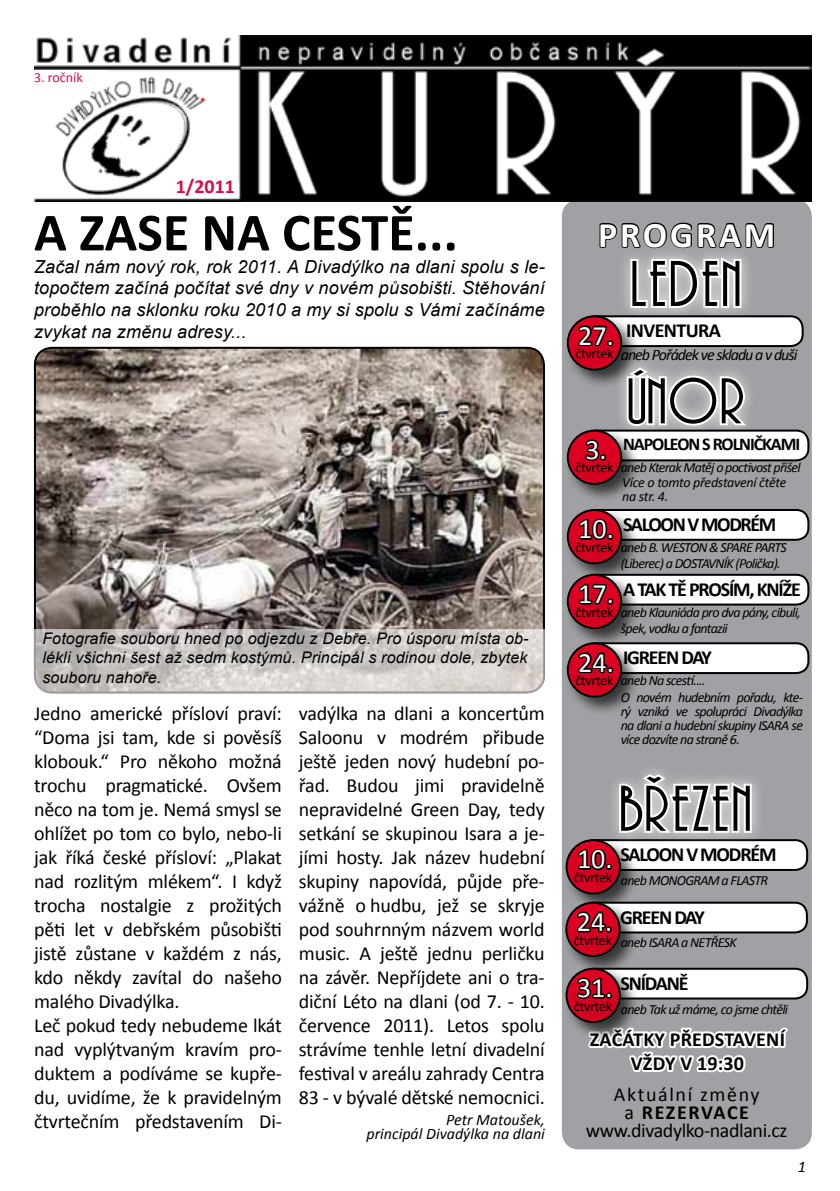
<style>
.page{position:relative;width:840px;height:1191px;background:#fff}
.page>*{position:absolute;margin:0;border:0;box-sizing:border-box;transform-origin:0 0}
.t1{font:60px "Playwright CE";letter-spacing:.01em;color:#000}
.t2{font:700 54px "Calibri";color:#000}
.t3{font:700 36px "Calibri";letter-spacing:.08em;color:#fffffe}
.t4{font:28px "Calibri";color:#fff}
.t5{font:20px/24px "Calibri";letter-spacing:-.01em;color:#000}
.t6{font:700 20px "Calibri";letter-spacing:-.06em;color:#000}
.t7{font:700 20px/24px "Calibri";letter-spacing:.01em;color:#000;text-align:center}
.t8{font:700 20px "Calibri";letter-spacing:-.03em;color:#000}
.t9{font:700 19.8px "Calibri";color:#d11048}
.t10{font:italic 18px/21.6px "Arial";letter-spacing:.01em;color:#000;text-align:justify}
.t11{font:700 18px "Calibri";letter-spacing:-.06em;color:#000}
.t12{font:italic 16px/19.2px "Arial";letter-spacing:.01em;color:#000;text-align:justify}
.t13{font:italic 16px/14px "Calibri";color:#000;text-align:right}
.t14{font:italic 16px "Calibri";letter-spacing:-.06em;color:#000}
.t15{font:italic 14px/14px "Calibri";letter-spacing:-.05em;color:#000}
.t16{font:14px "Calibri";letter-spacing:-.02em;color:#000}
.t17{font:italic 14px/14px "Calibri";letter-spacing:-.02em;color:#000}
.t18{font:14px "Calibri";color:#d11048}
.s1{font-weight:400;font-size:28px;color:#fff}
.s2{font-weight:700}
</style>
<div class="page">
<div style="left:561px;top:200px;width:250px;height:949px;background:#9fa1a4;border-radius:17px"></div>
<img style="left:34px;top:36px;width:777px;height:165px">
<div style="left:34px;top:70px;width:72px;height:19px;background:#fff"></div>
<div style="left:166px;top:180px;width:72px;height:18px;background:#fff"></div>
<div style="left:583px;top:316px;width:219px;height:30px;background:#fff;border-radius:12px"></div>
<div style="left:582px;top:315px;width:221px;height:32px;border:2px solid #000;border-radius:12px"></div>
<div style="left:565px;top:313px;width:76px;height:76px;background:#000;opacity:.65"></div>
<svg style="left:575px;top:222px;width:199px;height:133px"></svg>
<div style="left:553px;top:326px;width:81px;height:56px;background:#000;opacity:.75"></div>
<div style="left:613px;top:355px;width:143px;height:83px;background:#fff;opacity:.75"></div>
<svg style="left:624px;top:365px;width:126px;height:64px"></svg>
<div style="left:583px;top:430px;width:224px;height:30px;background:#fff;border-radius:12px"></div>
<div style="left:582px;top:429px;width:226px;height:32px;border:2px solid #000;border-radius:12px"></div>
<div style="left:564px;top:427px;width:77px;height:77px;background:#000;opacity:.65"></div>
<svg style="left:567px;top:430px;width:53px;height:54px"></svg>
<svg style="left:583px;top:437px;width:25px;height:3px"></svg>
<div style="left:553px;top:440px;width:81px;height:56px;background:#000;opacity:.75"></div>
<div style="left:583px;top:510px;width:224px;height:30px;background:#fff;border-radius:12px"></div>
<div style="left:582px;top:509px;width:226px;height:32px;border:2px solid #000;border-radius:12px"></div>
<div style="left:565px;top:507px;width:76px;height:76px;background:#000;opacity:.65"></div>
<svg style="left:577px;top:474px;width:38px;height:46px"></svg>
<div style="left:553px;top:520px;width:81px;height:55px;background:#000;opacity:.75"></div>
<div style="left:583px;top:575px;width:224px;height:29px;background:#fff;border-radius:12px"></div>
<div style="left:582px;top:574px;width:226px;height:31px;border:2px solid #000;border-radius:12px"></div>
<div style="left:565px;top:572px;width:76px;height:76px;background:#000;opacity:.65"></div>
<svg style="left:577px;top:573px;width:38px;height:12px"></svg>
<div style="left:553px;top:585px;width:81px;height:55px;background:#000;opacity:.75"></div>
<svg style="left:588px;top:1027px;width:200px;height:46px"></svg>
<img style="left:35px;top:348px;width:508px;height:281px">
<svg style="left:34px;top:629px;width:510px;height:64px;background:#ccc7c5"></svg>
<div style="left:581px;top:840px;width:225px;height:30px;background:#fff;border-radius:12px"></div>
<div style="left:580px;top:839px;width:227px;height:32px;border:2px solid #000;border-radius:12px"></div>
<div style="left:583px;top:643px;width:224px;height:30px;background:#fff;border-radius:12px"></div>
<div style="left:582px;top:642px;width:226px;height:32px;border:2px solid #000;border-radius:12px"></div>
<div style="left:565px;top:640px;width:76px;height:76px;background:#000;opacity:.65"></div>
<svg style="left:575px;top:643px;width:40px;height:10px"></svg>
<div style="left:553px;top:653px;width:81px;height:55px;background:#000;opacity:.75"></div>
<div style="left:563px;top:837px;width:77px;height:76px;background:#000;opacity:.65"></div>
<div style="left:552px;top:850px;width:81px;height:55px;background:#000;opacity:.75"></div>
<div style="left:606px;top:762px;width:158px;height:84px;background:#fff;opacity:.75"></div>
<svg style="left:576px;top:771px;width:177px;height:101px"></svg>
<div style="left:581px;top:902px;width:225px;height:30px;background:#fff;border-radius:12px"></div>
<div style="left:580px;top:901px;width:227px;height:32px;border:2px solid #000;border-radius:12px"></div>
<div style="left:563px;top:899px;width:76px;height:77px;background:#000;opacity:.65"></div>
<svg style="left:574px;top:902px;width:40px;height:10px"></svg>
<div style="left:551px;top:912px;width:82px;height:56px;background:#000;opacity:.75"></div>
<div style="left:581px;top:968px;width:225px;height:30px;background:#fff;border-radius:12px"></div>
<div style="left:580px;top:967px;width:227px;height:32px;border:2px solid #000;border-radius:12px"></div>
<div style="left:563px;top:965px;width:77px;height:77px;background:#000;opacity:.65"></div>
<svg style="left:566px;top:968px;width:53px;height:54px"></svg>
<svg style="left:574px;top:975px;width:40px;height:3px"></svg>
<div style="left:552px;top:978px;width:81px;height:56px;background:#000;opacity:.75"></div>
<p class="t18" style="left:34px;top:69px;width:50px">3. ročník</p>
<p class="t9" style="left:176px;top:173px;width:61px">1/2011</p>
<h2 class="t2" style="left:34px;top:198px;width:425px">A ZASE NA CESTĚ...</h2>
<p class="t10" style="left:34px;top:256px;width:512px">Začal nám nový rok, rok 2011. A Divadýlko na dlani spolu s le&shy;topočtem začíná počítat své dny v novém působišti. Stěhování proběhlo na sklonku roku 2010 a my si spolu s Vámi začínáme zvykat na změnu adresy...</p>
<p class="t12" style="left:42px;top:629px;width:487px">Fotografie souboru hned po odjezdu z Debře. Pro úsporu místa ob&shy;lékli všichni šest až sedm kostýmů. Principál s rodinou dole, zbytek souboru nahoře.</p>
<p class="t5" style="left:34px;top:701px;width:249px">Jedno americké přísloví praví: “Doma jsi tam, kde si pověsíš klobouk.“ Pro někoho možná trochu pragmatické. Ovšem něco na tom je. Nemá smysl se ohlížet po tom co bylo, nebo-li jak říká české přísloví: „Plakat nad rozlitým mlékem“. I když trocha nostalgie z prožitých pěti let v debřském působišti jistě zůstane v každém z nás, kdo někdy zavítal do našeho malého Divadýlka.<br>Leč pokud tedy nebudeme lkát nad vyplýtvaným kravím pro&shy;duktem a podíváme se kupře&shy;du, uvidíme, že k pravidelným čtvrtečním představením Di-</p>
<p class="t5" style="left:299px;top:701px;width:247px;text-align:justify">vadýlka na dlani a koncertům Saloonu v modrém přibude ještě jeden nový hudební po&shy;řad. Budou jimi pravidelně nepravidelné Green Day, tedy setkání se skupinou Isara a je&shy;jími hosty. Jak název hudební skupiny napovídá, půjde pře&shy;vážně o hudbu, jež se skryje pod souhrnným názvem world music. A ještě jednu perličku na závěr. Nepříjdete ani o tra&shy;diční Léto na dlani (od 7. - 10. července 2011). Letos spolu strávíme tenhle letní divadelní festival v areálu zahrady Centra 83 - v bývalé dětské nemocnici.</p>
<p class="t13" style="left:366px;top:1112px;width:180px">Petr Matoušek,<br>principál Divadýlka na dlani</p>
<h3 class="t3" style="left:597px;top:212px;width:179px">PROGRAM</h3>
<h3 class="t4" style="left:578px;top:317px;width:37px">27.</h3>
<p class="t16" style="left:575px;top:345px;width:40px">čtvrtek</p>
<h3 class="t4" style="left:585px;top:432px;width:23px">3.</h3>
<p class="t16" style="left:575px;top:459px;width:40px">čtvrtek</p>
<h1 class="t1" style="left:631px;top:251px;width:113px">LEDEN</h1>
<p class="t8" style="left:625px;top:318px;width:96px">INVENTURA</p>
<p class="t14" style="left:620px;top:343px;width:178px">aneb Pořádek ve skladu a v duši</p>
<h1 class="t1" style="left:627px;top:368px;width:120px">ÚNOR</h1>
<p class="t15" style="left:620px;top:460px;width:181px">aneb Kterak Matěj o poctivost přišel</p>
<p class="t11" style="left:622px;top:432px;width:178px">NAPOLEON S ROLNIČKAMI</p>
<p class="t17" style="left:621px;top:475px;width:166px">Více o tomto představení čtěte na str. 4.</p>
<p class="t6" style="left:578px;top:511px;width:199px"><span class="s1">10.</span> SALOON V MODRÉM</p>
<p class="t16" style="left:575px;top:538px;width:40px">čtvrtek</p>
<p class="t15" style="left:620px;top:538px;width:167px;line-height:16px">aneb B. WESTON &amp; SPARE PARTS (Liberec) a DOSTAVNÍK (Polička).</p>
<p class="t6" style="left:622px;top:576px;width:179px">A TAK TĚ PROSÍM, KNÍŽE</p>
<h3 class="t4" style="left:578px;top:576px;width:37px">17.</h3>
<p class="t16" style="left:575px;top:603px;width:40px">čtvrtek</p>
<p class="t15" style="left:620px;top:603px;width:181px;line-height:16px">aneb Klauniáda pro dva pány, cibuli, špek, vodku a fantazii</p>
<h3 class="t4" style="left:578px;top:644px;width:37px">24.</h3>
<p class="t16" style="left:575px;top:671px;width:40px">čtvrtek</p>
<p class="t6" style="left:622px;top:644px;width:90px">IGREEN DAY</p>
<p class="t15" style="left:620px;top:673px;width:86px">aneb Na scestí....</p>
<p class="t15" style="left:620px;top:690px;width:184px;text-align:justify">O novém hudebním pořadu, kte&shy;rý vzniká ve spolupráci Divadýlka na dlani a hudební skupiny ISARA se více dozvíte na straně 6.</p>
<h1 class="t1" style="left:619px;top:776px;width:135px">BŘEZEN</h1>
<p class="t6" style="left:576px;top:841px;width:201px"><span class="s1">10.</span> SALOON V MODRÉM</p>
<p class="t16" style="left:574px;top:868px;width:40px">čtvrtek</p>
<p class="t15" style="left:620px;top:872px;width:149px">aneb MONOGRAM a FLASTR</p>
<p class="t6" style="left:620px;top:904px;width:86px">GREEN DAY</p>
<h3 class="t4" style="left:576px;top:904px;width:37px">24.</h3>
<p class="t15" style="left:573px;top:935px;width:164px"><sup>čtvrtek</sup> aneb ISARA a NETŘESK</p>
<p class="t6" style="left:620px;top:970px;width:69px">SNÍDANĚ</p>
<h3 class="t4" style="left:576px;top:970px;width:37px">31.</h3>
<p class="t15" style="left:574px;top:1001px;width:215px"><sup>čtvrtek</sup> aneb Tak už máme, co jsme chtěli</p>
<p class="t7" style="left:589px;top:1027px;width:196px">ZAČÁTKY PŘEDSTAVENÍ<br>VŽDY V 19:30</p>
<p class="t5" style="left:585px;top:1085px;width:203px;line-height:18px;text-align:center">Aktuální změny<br>a <span class="s2">REZERVACE </span>www.divadylko-nadlani.cz</p>
<p class="t13" style="left:797px;top:1159px;width:10px">1</p>
</div>
